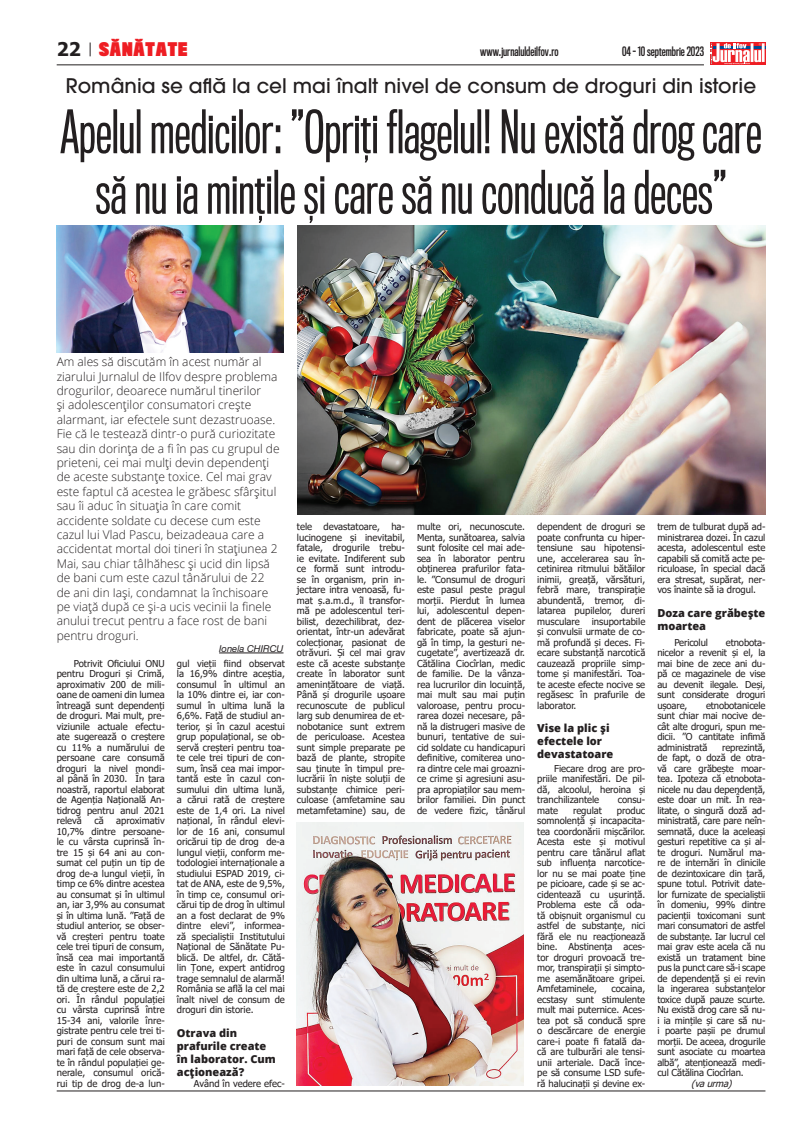
<style>
.page{position:relative;width:808px;height:1134px;background:#fff}
.page>*{position:absolute;margin:0;border:0;box-sizing:border-box;transform-origin:0 0}
.t1{font:55px/60.5px "Titling Gothic FB Comp";color:#231f20;text-align:center}
.t2{font:500 20px "ITC Avant Garde Pro";color:#231f20}
.t3{font:700 18.8px "Tahoma";color:#231f20}
.t4{font:900 17.3px "Titling Gothic FB Comp";letter-spacing:.05em;color:#ee1d23}
.t5{font:300 12px/14.4px "Open Sans";color:#231f20}
.t6{font:600 12px "Titling Gothic FB Comp";color:#231f20}
.t7{font:800 11px/13px "Open Sans";color:#231f20}
.t8{font:9.5px/10.5px "Tahoma";letter-spacing:-.005em;color:#231f20;text-align:justify}
.t9{font:italic 9.5px "Helvetica Neue";color:#231f20}
.t10{font:italic 9.5px "Tahoma";color:#231f20}
</style>
<div class="page">
<div style="left:710px;top:43px;width:55px;height:22px;background:#ee1d23"></div>
<svg style="left:710px;top:43px;width:55px;height:21px"></svg>
<hr style="left:57px;top:64px;width:647px;height:1px;background:#231f20">
<hr style="left:57px;top:1090px;width:708px;height:1px;background:#231f20">
<svg style="left:90px;top:43px;width:1px;height:13px"></svg>
<img style="left:57px;top:225px;width:226px;height:128px">
<img style="left:298px;top:225px;width:467px;height:289px">
<img style="left:297px;top:822px;width:227px;height:264px">
<hr style="left:219px;top:653px;width:64px;height:1px;background:#231f20">
<h3 class="t4" style="left:99px;top:38px;width:90px">SĂNĂTATE</h3>
<h2 class="t2" style="left:66px;top:73px;width:692px">România se află la cel mai înalt nivel de consum de droguri din istorie</h2>
<h1 class="t1" style="left:60px;top:102px;width:703px">Apelul medicilor: ”Opriţi flagelul! Nu există drog care să nu ia minţile și care să nu conducă la deces”</h1>
<h3 class="t3" style="left:57px;top:36px;width:26px">22</h3>
<p class="t6" style="left:480px;top:45px;width:80px">www.jurnaluldeilfov.ro</p>
<p class="t6" style="left:622px;top:45px;width:83px">04 - 10 septembrie 2023</p>
<p class="t5" style="left:57px;top:354px;width:224px">Am ales să discutăm în acest număr al ziarului Jurnalul de Ilfov despre problema drogurilor, deoarece numărul tinerilor<br>și adolescenților consumatori crește alarmant, iar efectele sunt dezastruoase.<br>Fie că le testează dintr-o pură curiozitate sau din dorința de a fi în pas cu grupul de prieteni, cei mai mulți devin dependenți de aceste substanțe toxice. Cel mai grav este faptul că acestea le grăbesc sfârșitul sau îi aduc în situația în care comit accidente soldate cu decese cum este cazul lui Vlad Pascu, beizadeaua care a accidentat mortal doi tineri în stațiunea 2<br>Mai, sau chiar tâlhăhesc și ucid din lipsă de bani cum este cazul tânărului de 22 de ani din Iași, condamnat la închisoare pe viață după ce și-a ucis vecinii la finele anului trecut pentru a face rost de bani pentru droguri.</p>
<p class="t9" style="left:219px;top:642px;width:66px">Ionela Chircu</p>
<p class="t8" style="left:57px;top:659px;width:110px;text-indent:17px">Potrivit Oficiului ONU pentru Droguri și Crimă, aproximativ 200 de mili&shy;oane de oameni din lumea întreagă sunt dependenți de droguri. Mai mult, pre&shy;viziunile actuale efectu&shy;ate sugerează o creștere cu 11% a numărului de persoane care consumă droguri la nivel mondi&shy;al până în 2030. În țara noastră, raportul elaborat de Agenția Națională An&shy;tidrog pentru anul 2021 relevă</p>
<p class="t8" style="left:94px;top:816px;width:11px">că</p>
<p class="t8" style="left:57px;top:816px;width:110px;text-indent:60px">aproximativ 10,7% dintre persoane&shy;le cu vârsta cuprinsă în&shy;tre 15 și 64 ani au con&shy;sumat cel puțin un tip de drog de-a lungul vieții, în timp ce 6% dintre acestea au consumat și în ultimul an, iar 3,9% au consumat și în ultima lună. ”Față de studiul anterior, se obser&shy;vă creșteri pentru toate cele trei tipuri de consum, însă cea mai importantă este în cazul consumului din ultima lună, a cărui ra&shy;tă de creștere este de 2,2 ori. În rândul populației cu vârsta cuprinsă între 15-34 ani, valorile înre&shy;gistrate pentru cele trei ti&shy;puri de consum sunt mai mari față de cele observa&shy;te în rândul populației ge&shy;nerale, consumul orică&shy;rui tip de drog de-a lun-</p>
<p class="t8" style="left:177px;top:659px;width:110px">gul vieții fiind observat la 16,9% dintre aceștia, consumul în ultimul an la 10% dintre ei, iar con&shy;sumul în ultima lună la 6,6%. Față de studiul an&shy;terior, şi în cazul acestui grup populaţional, se ob&shy;servă creșteri pentru toa&shy;te cele trei tipuri de con&shy;sum, însă cea mai impor&shy;tantă este în cazul con&shy;sumului din ultima lună, a cărui rată de creștere este de 1,4 ori. La nivel național, în rândul elevi&shy;lor de 16 ani, consumul oricărui tip de drog de-a lungul vieții, conform me&shy;todologiei internaţionale a studiului ESPAD 2019, ci&shy;tat de ANA, este de 9,5%, în timp ce, consumul ori&shy;cărui tip de drog în ultimul an a fost declarat de 9% dintre elevi”, informea&shy;ză specialiștii Institutului Național de Sănătate Pu&shy;blică. De altfel, dr. Cătă&shy;lin Țone, expert antidrog trage semnalul de alarmă!<br>România se află la cel mai înalt nivel de consum de droguri din istorie.</p>
<p class="t7" style="left:177px;top:1026px;width:101px">Otrava din prafurile create în laborator. Cum acționează?</p>
<p class="t8" style="left:194px;top:1079px;width:93px">Având în vedere efec-</p>
<p class="t8" style="left:297px;top:522px;width:110px">tele devastatoare, ha&shy;lucinogene și inevitabil, fatale, drogurile trebu&shy;ie evitate. Indiferent sub ce formă sunt introdu&shy;se în organism, prin in&shy;jectare intra venoasă, fu&shy;mat ș.a.m.d., îl transfor&shy;mă pe adolescentul teri&shy;bilist, dezechilibrat, dez&shy;orientat, într-un adevărat colecționar, pasionat de otrăvuri. Și cel mai grav este că aceste substanțe create în laborator sunt amenințătoare de viață.<br>Până și drogurile ușoare recunoscute de publicul larg sub denumirea de et&shy;nobotanice sunt extrem de periculoase. Acestea sunt simple preparate pe bază de plante, stropite sau ținute în timpul pre&shy;lucrării în niște soluții de substanțe chimice peri&shy;culoase (amfetamine sau metamfetamine) sau, de</p>
<p class="t8" style="left:417px;top:522px;width:110px">multe ori, necunoscute.<br>Menta, sunătoarea, salvia sunt folosite cel mai ade&shy;sea în laborator pentru obținerea prafurilor fata&shy;le. ”Consumul de droguri este pasul peste pragul morții. Pierdut în lumea lui, adolescentul depen&shy;dent de plăcerea viselor fabricate, poate să ajun&shy;gă în timp, la gesturi ne&shy;cugetate”, avertizează dr.<br>Cătălina Ciocîrlan, medic de familie. De la vânza&shy;rea lucrurilor din locuință, mai mult sau mai puțin valoroase, pentru procu&shy;rarea dozei necesare, pâ&shy;nă la distrugeri masive de bunuri, tentative de sui&shy;cid soldate cu handicapuri definitive, comiterea uno&shy;ra dintre cele mai groazni&shy;ce crime și agresiuni asu&shy;pra apropiaților sau mem&shy;brilor familiei. Din punct de vedere fizic, tânărul</p>
<p class="t8" style="left:537px;top:522px;width:110px">dependent de droguri se poate confrunta cu hiper&shy;tensiune sau hipotensi&shy;une, accelerarea sau în&shy;cetinirea ritmului bătăilor inimii, greață, vărsături, febră mare, transpirație abundentă, tremor, di&shy;latarea pupilelor, dureri musculare insuportabile și convulsii urmate de co&shy;mă profundă și deces. Fi&shy;ecare substanță narcotică cauzează propriile simp&shy;tome și manifestări. Toa&shy;te aceste efecte nocive se regăsesc în prafurile de laborator.</p>
<p class="t7" style="left:537px;top:721px;width:78px">Vise la plic și efectele lor devastatoare</p>
<p class="t8" style="left:537px;top:764px;width:110px;text-indent:17px">Fiecare drog are pro&shy;priile manifestări. De pil&shy;dă, alcoolul, heroina și tranchilizantele</p>
<p class="t8" style="left:618px;top:795px;width:29px">consu-</p>
<p class="t8" style="left:537px;top:806px;width:110px;text-indent:80px">produc somnolență și incapacita&shy;tea coordonării mișcărilor.<br>Acesta este și motivul pentru care tânărul aflat sub influența narcotice&shy;lor nu se mai poate ține pe picioare, cade și se ac&shy;cidentează cu ușurință.<br>Problema este că oda&shy;tă obișnuit organismul cu astfel de substanțe, nici fără ele nu reacționează bine. Abstinența aces&shy;tor droguri provoacă tre&shy;mor, transpirații și simpto&shy;me asemănătoare gripei.<br>Amfetaminele,</p>
<p class="t8" style="left:537px;top:806px;width:22px">mate</p>
<p class="t8" style="left:573px;top:806px;width:30px">regulat</p>
<p class="t8" style="left:537px;top:984px;width:110px;text-indent:74px">cocaina, ecstasy sunt stimulente mult mai puternice. Aces&shy;tea pot să conducă spre o descărcare de energie care-i poate fi fatală da&shy;că are tulburări ale tensi&shy;unii arteriale. Dacă înce&shy;pe să consume LSD sufe&shy;ră halucinații și devine ex-</p>
<p class="t8" style="left:657px;top:522px;width:110px">trem de tulburat după ad&shy;ministrarea dozei. În cazul acesta, adolescentul este capabili să comită acte pe&shy;riculoase, în special dacă era stresat, supărat, ner&shy;vos înainte să ia drogul.</p>
<p class="t7" style="left:657px;top:606px;width:110px">Doza care grăbește moartea</p>
<p class="t8" style="left:674px;top:638px;width:35px">Pericolul</p>
<p class="t8" style="left:657px;top:638px;width:110px;text-indent:69px">etnobota&shy;nicelor a revenit și el, la mai bine de zece ani du&shy;pă ce magazinele de vise au devenit ilegale. Deși, sunt considerate droguri ușoare,</p>
<p class="t8" style="left:657px;top:701px;width:110px;text-indent:49px">etnobotanicele sunt chiar mai nocive de&shy;cât alte droguri, spun me&shy;dicii. ”O cantitate infimă administrată</p>
<p class="t8" style="left:657px;top:743px;width:110px;text-indent:65px">reprezintă, de fapt, o doză de otra&shy;vă care grăbește moar&shy;tea. Ipoteza că etnobota&shy;nicele nu dau dependență, este doar un mit. În rea&shy;litate, o singură doză ad&shy;ministrată, care pare neîn&shy;semnată, duce la aceleași gesturi repetitive ca și al&shy;te droguri. Numărul ma&shy;re de internări în clinicile de dezintoxicare din țară, spune totul. Potrivit date&shy;lor furnizate de specialiștii în domeniu, 99% dintre pacienții toxicomani sunt mari consumatori de astfel de substanțe. Iar lucrul cel mai grav este acela că nu există un tratament bine pus la punct care să-i scape de dependență și ei revin la ingerarea substanțelor toxice după pauze scurte.<br>Nu există drog care să nu&shy;i ia mințile și care să nu&shy;i poarte pașii pe drumul morții. De aceea, drogurile sunt asociate cu moartea albă”, atenționează medi&shy;cul Cătălina Ciocîrlan.</p>
<p class="t10" style="left:691px;top:1077px;width:46px">(vaurma)</p>
</div>
